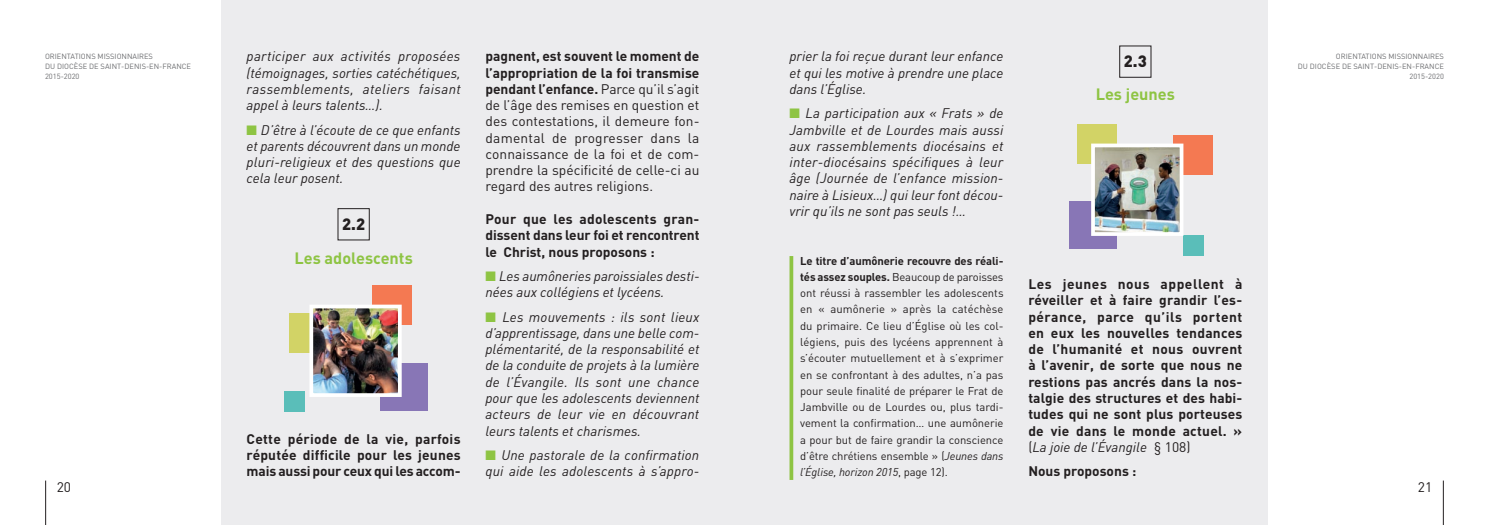
<style>
.page{position:relative;width:1489px;height:525px;background:#fff}
.page>*{position:absolute;margin:0;border:0;box-sizing:border-box;transform-origin:0 0}
.t1{font:700 16.25px "DIN";color:#8ec443}
.t2{font:900 16.25px "DIN";color:#231f20}
.t3{font:italic 13.75px/16.2px "DIN";color:#231f20;text-align:justify}
.t4{font:700 13.75px/16.2px "DIN";color:#231f20;text-align:justify}
.t5{font:13.75px/16.2px "DIN";color:#231f20;text-align:justify}
.t6{font:11.25px/16.2px "DIN";letter-spacing:-.01em;color:#231f20;text-align:justify}
.t7{font:7.5px/10px "DIN";color:#6c6d70;text-align:right}
.s1{color:#8ec443}
.s2{font-weight:700}
.s3{font-style:italic}
.s4{font-weight:400}
.s5{font-weight:400;font-style:italic}
</style>
<div class="page">
<div style="left:744px;top:0;width:523px;height:524px;background:#ececee"></div>
<div style="left:221px;top:0;width:523px;height:524px;background:#ececee"></div>
<div style="left:1119px;top:46px;width:32px;height:32px;border:1px solid #231f20"></div>
<svg style="left:789px;top:256px;width:4px;height:223px"></svg>
<div style="left:380px;top:363px;width:47px;height:48px;background:#8876b6"></div>
<div style="left:289px;top:313px;width:40px;height:40px;background:#d2d366"></div>
<div style="left:284px;top:391px;width:20px;height:20px;background:#5abeb9"></div>
<div style="left:372px;top:285px;width:40px;height:40px;background:#f47952"></div>
<img style="left:314px;top:309px;width:82px;height:83px">
<div style="left:309px;top:304px;width:92px;height:93px;border:4px solid #fff"></div>
<div style="left:1069px;top:201px;width:47px;height:47px;background:#8876b6"></div>
<div style="left:1077px;top:124px;width:39px;height:39px;background:#d2d366"></div>
<div style="left:1183px;top:236px;width:20px;height:20px;background:#5abeb9"></div>
<div style="left:1173px;top:135px;width:40px;height:40px;background:#f47952"></div>
<img style="left:1096px;top:148px;width:82px;height:83px">
<div style="left:1091px;top:143px;width:92px;height:93px;border:4px solid #fff"></div>
<hr style="left:1442px;top:480px;width:1px;height:44px;background:#231f20">
<hr style="left:45px;top:480px;width:1px;height:44px;background:#231f20">
<p class="t7" style="left:45px;top:51px;width:148px;text-align:left">ORIENTATIONS MISSIONNAIRES<br>DU DIOCÈSE DE SAINT-DENIS-EN-FRANCE<br>2015-2020</p>
<p class="t3" style="left:246px;top:48px;width:216px">participer aux activités proposées (témoignages, sorties catéchétiques, rassemblements, ateliers faisant appel à leurs talents…).</p>
<p class="t3" style="left:246px;top:121px;width:215px"><span class="s1">■</span> D’être à l’écoute de ce que enfants et parents découvrent dans un monde pluri-religieux et des questions que cela leur posent.</p>
<p class="t2" style="left:342px;top:213px;width:24px">2.2</p>
<p class="t1" style="left:294px;top:247px;width:120px">Les adolescents</p>
<p class="t4" style="left:246px;top:429px;width:215px">Cette période de la vie, parfois réputée difficile pour les jeunes mais aussi pour ceux qui les accom-</p>
<p class="t5" style="left:485px;top:48px;width:215px"><span class="s2">pagnent, est souvent le moment de l’appropriation de la foi transmise pendant l’enfance.</span> Parce qu’il s’agit de l’âge des remises en question et des contestations, il demeure fon&shy;damental de progresser dans la connaissance de la foi et de com&shy;prendre la spécificité de celle-ci au regard des autres religions.</p>
<p class="t4" style="left:485px;top:210px;width:215px">Pour que les adolescents gran&shy;dissent dans leur foi et rencontrent le Christ, nous proposons :</p>
<p class="t3" style="left:485px;top:267px;width:216px"><span class="s1">■</span> Les aumôneries paroissiales desti&shy;nées aux collégiens et lycéens.</p>
<p class="t3" style="left:485px;top:308px;width:215px"><span class="s1">■</span> Les mouvements : ils sont lieux d’apprentissage, dans une belle com&shy;plémentarité, de la responsabilité et de la conduite de projets à la lumière de l’Évangile. Ils sont une chance pour que les adolescents deviennent acteurs de leur vie en découvrant leurs talents et charismes.</p>
<p class="t3" style="left:485px;top:446px;width:215px"><span class="s1">■</span> Une pastorale de la confirmation qui aide les adolescents à s’appro-</p>
<p class="t3" style="left:789px;top:48px;width:215px">prier la foi reçue durant leur enfance et qui les motive à prendre une place dans l’Église.</p>
<p class="t3" style="left:789px;top:105px;width:215px"><span class="s1">■</span> La participation aux « Frats » de Jambville et de Lourdes mais aussi aux rassemblements diocésains et inter-diocésains spécifiques à leur âge (Journée de l’enfance mission&shy;naire à Lisieux…) qui leur font décou&shy;vrir qu’ils ne sont pas seuls !…</p>
<p class="t6" style="left:800px;top:252px;width:205px"><span class="s2">Le titre d’aumônerie recouvre des réali&shy;tés assez souples.</span> Beaucoup de paroisses ont réussi à rassembler les adolescents en « aumônerie » après la catéchèse du primaire. Ce lieu d’Église où les col&shy;légiens, puis des lycéens apprennent à s’écouter mutuellement et à s’exprimer en se confrontant à des adultes, n’a pas pour seule finalité de préparer le Frat de Jambville ou de Lourdes ou, plus tardi&shy;vement la confirmation… une aumônerie a pour but de faire grandir la conscience d’être chrétiens ensemble » (<span class="s3">Jeunes dans l’Église, horizon 2015</span>, page 12).</p>
<p class="t2" style="left:1123px;top:50px;width:24px">2.3</p>
<p class="t1" style="left:1095px;top:83px;width:81px">Les jeunes</p>
<p class="t4" style="left:1028px;top:275px;width:215px">Les jeunes nous appellent à réveiller et à faire grandir l’es&shy;pérance, parce qu’ils portent en eux les nouvelles tendances de l’humanité et nous ouvrent à l’avenir, de sorte que nous ne restions pas ancrés dans la nos&shy;talgie des structures et des habi&shy;tudes qui ne sont plus porteuses de vie dans le monde actuel. » <span class="s4">(</span><span class="s5">La joie de l’Évangile</span> <span class="s4">§ 108)</span></p>
<p class="t4" style="left:1028px;top:462px;width:109px">Nous proposons :</p>
<p class="t7" style="left:1297px;top:51px;width:148px">ORIENTATIONS MISSIONNAIRES<br>DU DIOCÈSE DE SAINT-DENIS-EN-FRANCE<br>2015-2020</p>
<p class="t5" style="left:57px;top:479px;width:16px">20</p>
<p class="t5" style="left:1417px;top:479px;width:16px">21</p>
</div>
